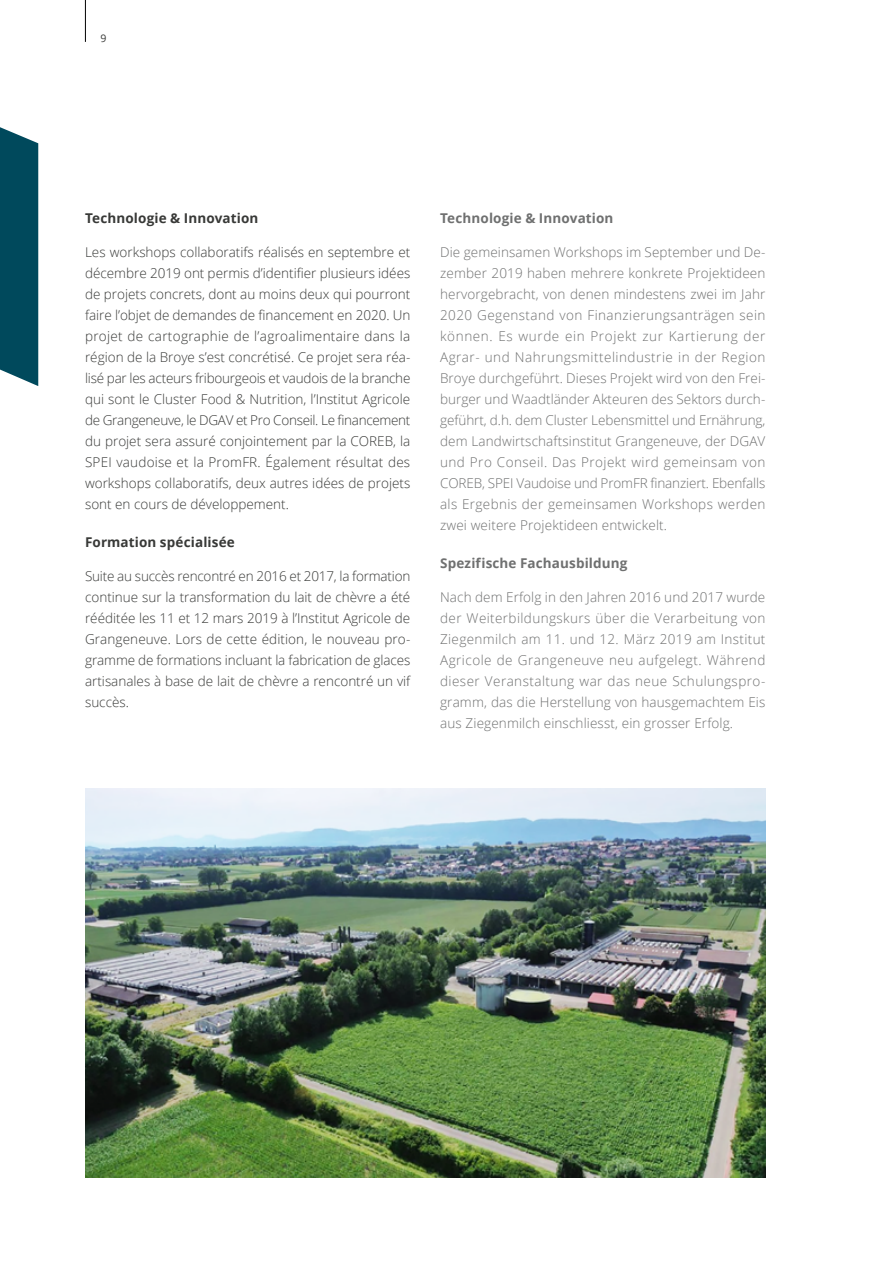
<style>
.page{position:relative;width:893px;height:1263px;background:#fff}
.page>*{position:absolute;margin:0;border:0;box-sizing:border-box;transform-origin:0 0}
.Texte_base_DE{font:300 13.5px/21px "Open Sans";letter-spacing:.01em;color:#6f7070;text-align:justify}
.Texte_base_FR{font:300 13.5px/21px "Open Sans";color:#383937;text-align:justify}
.Intertitre_DE{font:700 13.5px "Open Sans";letter-spacing:.01em;color:#6f7070}
.Intertitre_FR{font:700 13.5px "Open Sans";letter-spacing:.01em;color:#383937}
.t1{font:10.5px "Open Sans";color:#383937}
</style>
<div class="page">
<div style="left:0;top:127px;width:38px;height:259px;background:#00495c"></div>
<img style="left:85px;top:789px;width:680px;height:389px">
<hr style="left:85px;top:0;width:1px;height:42px;background:#000">
<p class="t1" style="left:100px;top:31px;width:8px">9</p>
<p class="Intertitre_FR" style="left:85px;top:208px;width:175px">Technologie &amp; Innovation</p>
<p class="Texte_base_FR" style="left:85px;top:241px;width:327px">Les workshops collaboratifs réalisés en septembre et décembre 2019 ont permis d’identifier plusieurs idées de projets concrets, dont au moins deux qui pourront faire l’objet de demandes de financement en 2020. Un projet de cartographie de l’agroalimentaire dans la région de la Broye s’est concrétisé. Ce projet sera réa&shy;lisé par les acteurs fribourgeois et vaudois de la branche qui sont le Cluster Food &amp; Nutrition, l’Institut Agricole de Grangeneuve, le DGAV et Pro Conseil. Le financement du projet sera assuré conjointement par la COREB, la SPEI vaudoise et la PromFR. Également résultat des workshops collaboratifs, deux autres idées de projets sont en cours de développement.</p>
<p class="Intertitre_FR" style="left:85px;top:532px;width:151px">Formation spécialisée</p>
<p class="Texte_base_FR" style="left:85px;top:565px;width:327px">Suite au succès rencontré en 2016 et 2017, la formation continue sur la transformation du lait de chèvre a été rééditée les 11 et 12 mars 2019 à l’Institut Agricole de Grangeneuve. Lors de cette édition, le nouveau pro&shy;gramme de formations incluant la fabrication de glaces artisanales à base de lait de chèvre a rencontré un vif succès.</p>
<p class="Intertitre_DE" style="left:440px;top:209px;width:175px">Technologie &amp; Innovation</p>
<p class="Texte_base_DE" style="left:440px;top:241px;width:327px">Die gemeinsamen Workshops im September und De&shy;zember 2019 haben mehrere konkrete Projektideen hervorgebracht, von denen mindestens zwei im Jahr 2020 Gegenstand von Finanzierungsanträgen sein können. Es wurde ein Projekt zur Kartierung der Agrar- und Nahrungsmittelindustrie in der Region Broye durchgeführt. Dieses Projekt wird von den Frei&shy;burger und Waadtländer Akteuren des Sektors durch&shy;geführt, d.h. dem Cluster Lebensmittel und Ernährung, dem Landwirtschaftsinstitut Grangeneuve, der DGAV und Pro Conseil. Das Projekt wird gemeinsam von COREB, SPEI Vaudoise und PromFR finanziert. Ebenfalls als Ergebnis der gemeinsamen Workshops werden zwei weitere Projektideen entwickelt.</p>
<p class="Intertitre_DE" style="left:440px;top:553px;width:189px">Spezifische Fachausbildung</p>
<p class="Texte_base_DE" style="left:440px;top:586px;width:327px">Nach dem Erfolg in den Jahren 2016 und 2017 wurde der Weiterbildungskurs über die Verarbeitung von Ziegenmilch am 11. und 12. März 2019 am Institut Agricole de Grangeneuve neu aufgelegt. Während dieser Veranstaltung war das neue Schulungspro&shy;gramm, das die Herstellung von hausgemachtem Eis aus Ziegenmilch einschliesst, ein grosser Erfolg.</p>
</div>
